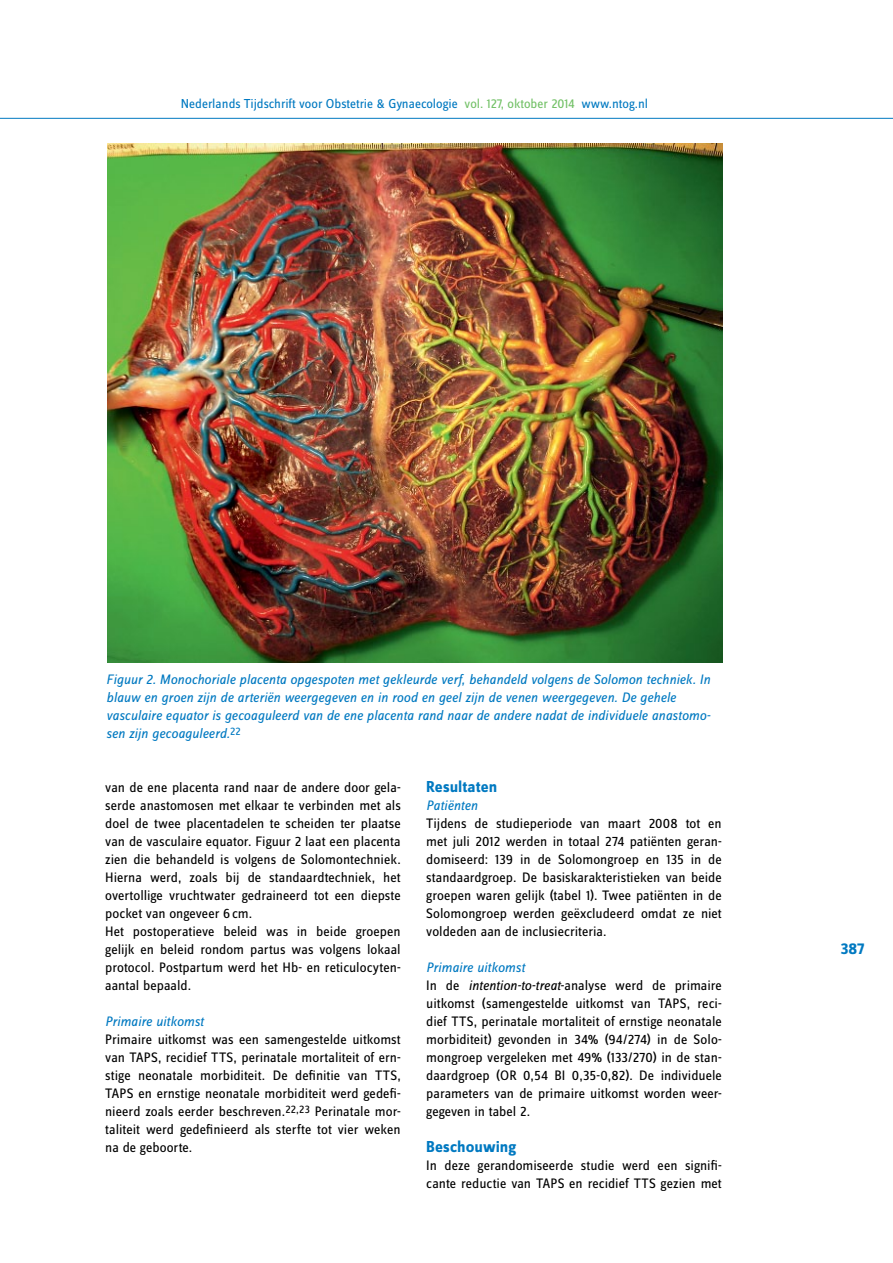
<style>
.page{position:relative;width:893px;height:1263px;background:#fff}
.page>*{position:absolute;margin:0;border:0;box-sizing:border-box;transform-origin:0 0}
.t1{font:700 16.5px "Zine Sans Dis";letter-spacing:.005em;color:#0079c1}
.t2{font:14.25px/18px "Zine Sans Dis";color:#000}
.t3{font:italic 14.25px/18px "Zine Sans Dis";letter-spacing:-.005em;color:#0079c1}
.t4{font:13.5px "Zine Sans Dis";color:#0079c1}
.s1{color:#73c167}
.s2{font-style:italic;color:#0079c1}
.s3{font-style:italic}
</style>
<div class="page">
<hr style="left:0;top:118px;width:893px;height:1px;background:#0079c1">
<img style="left:108px;top:144px;width:615px;height:518px">
<p class="t4" style="left:181px;top:97px;width:469px">Nederlands Tijdschrift voor Obstetrie &amp; Gynaecologie <span class="s1">vol. 127, oktober 2014</span> www.ntog.nl</p>
<p class="t3" style="left:106px;top:671px;width:606px">Figuur 2. Monochoriale placenta opgespoten met gekleurde verf, behandeld volgens de Solomon techniek. In blauw en groen zijn de arteriën weergegeven en in rood en geel zijn de venen weergegeven. De gehele vasculaire equator is gecoaguleerd van de ene placenta rand naar de andere nadat de individuele anastomo&shy;sen zijn gecoaguleerd.<sup>22</sup></p>
<p class="t2" style="left:105px;top:779px;width:297px">van de ene placenta rand naar de andere door gela&shy;serde anastomosen met elkaar te verbinden met als doel de twee placentadelen te scheiden ter plaatse van de vasculaire equator. Figuur 2 laat een placenta zien die behandeld is volgens de Solomontechniek.<br>Hierna werd, zoals bij de standaardtechniek, het overtollige vruchtwater gedraineerd tot een diepste pocket van ongeveer 6 cm.<br>Het postoperatieve beleid was in beide groepen gelijk en beleid rondom partus was volgens lokaal protocol. Postpartum werd het Hb- en reticulocyten&shy;aantal bepaald.</p>
<p class="t3" style="left:105px;top:1013px;width:100px">Primaire uitkomst</p>
<p class="t2" style="left:105px;top:1031px;width:297px;text-align:justify">Primaire uitkomst was een samengestelde uitkomst van TAPS, recidief TTS, perinatale mortaliteit of ern&shy;stige neonatale morbiditeit. De definitie van TTS, TAPS en ernstige neonatale morbiditeit werd gedefi&shy;nieerd zoals eerder beschreven.<sup>22,23</sup> Perinatale mor&shy;taliteit werd gedefinieerd als sterfte tot vier weken na de geboorte.</p>
<p class="t1" style="left:426px;top:778px;width:72px">Resultaten</p>
<p class="t3" style="left:426px;top:797px;width:53px">Patiënten</p>
<p class="t2" style="left:426px;top:815px;width:297px;text-align:justify">Tijdens de studieperiode van maart 2008 tot en met juli 2012 werden in totaal 274 patiënten geran&shy;domiseerd: 139 in de Solomongroep en 135 in de standaardgroep. De basiskarakteristieken van beide groepen waren gelijk (tabel 1). Twee patiënten in de Solomongroep werden geëxcludeerd omdat ze niet voldeden aan de inclusiecriteria.</p>
<p class="t2" style="left:426px;top:959px;width:297px"><span class="s2">Primaire uitkomst<br></span>In de <span class="s3">intention-to-treat</span>-analyse werd de primaire uitkomst (samengestelde uitkomst van TAPS, reci&shy;dief TTS, perinatale mortaliteit of ernstige neonatale morbiditeit) gevonden in 34% (94/274) in de Solo&shy;mongroep vergeleken met 49% (133/270) in de stan&shy;daardgroep (OR 0,54 BI 0,35-0,82). De individuele parameters van de primaire uitkomst worden weer&shy;gegeven in tabel 2.</p>
<p class="t1" style="left:426px;top:1138px;width:91px">Beschouwing</p>
<p class="t2" style="left:426px;top:1157px;width:297px">In deze gerandomiseerde studie werd een signifi&shy;cante reductie van TAPS en recidief TTS gezien met</p>
<p class="t1" style="left:841px;top:940px;width:25px">387</p>
</div>
